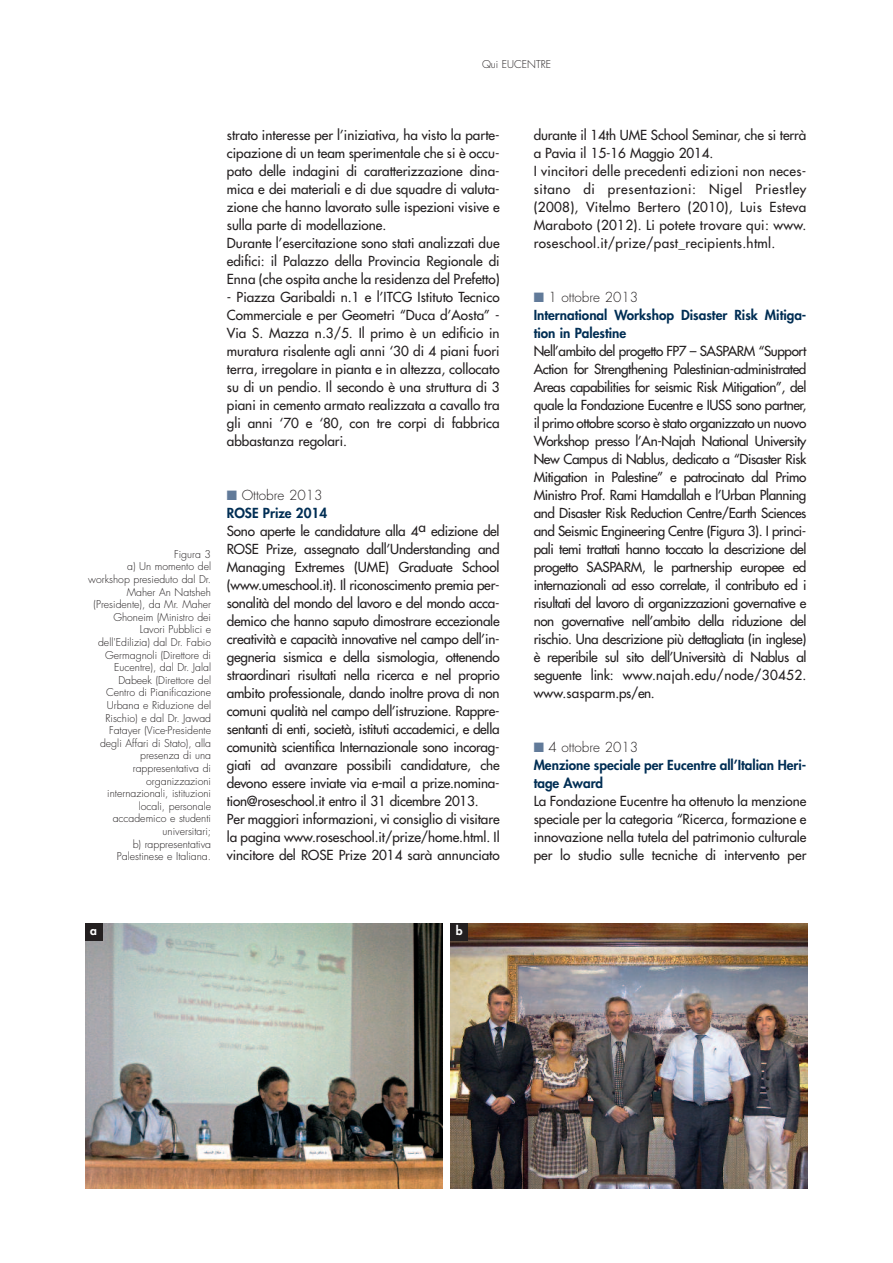
<style>
.page{position:relative;width:893px;height:1263px;background:#fff}
.page>*{position:absolute;margin:0;border:0;box-sizing:border-box;transform-origin:0 0}
.t1{font:500 13.5px/18px "Futura Std";letter-spacing:-.005em;color:#231f20;text-align:justify}
.t2{font:500 13.5px/18px "Futura Std";letter-spacing:.025em;color:#231f20}
.t3{font:800 13.5px/18px "Futura Std";color:#002e54}
.t4{font:800 12px "Futura Std";color:#fff}
.t5{font:300 10.5px/12.6px "Futura Std";color:#231f20;text-align:right}
.s1{color:#617a99}
.s2{font-weight:300;color:#231f20}
</style>
<div class="page">
<img style="left:85px;top:923px;width:357px;height:266px">
<img style="left:451px;top:923px;width:357px;height:266px">
<div style="left:85px;top:923px;width:17px;height:17px;background:#231f20"></div>
<div style="left:451px;top:923px;width:17px;height:17px;background:#231f20"></div>
<p class="t5" style="left:482px;top:58px;width:71px">Qui EUCENTRE</p>
<p class="t5" style="left:88px;top:548px;width:124px">Figura 3<br>a) Un momento del workshop presieduto dal Dr.<br>Maher An Natsheh (Presidente), da Mr. Maher<br>Ghoneim (Ministro dei<br>Lavori Pubblici e dell'Edilizia) dal Dr. Fabio<br>Germagnoli (Direttore di<br>Eucentre), dal Dr. Jalal<br>Dabeek (Direttore del<br>Centro di Pianificazione<br>Urbana e Riduzione del<br>Rischio) e dal Dr. Jawad<br>Fatayer (Vice-Presidente degli Affari di Stato), alla presenza di una rappresentativa di organizzazioni internazionali, istituzioni locali, personale accademico e studenti universitari;<br>b) rappresentativa<br>Palestinese e Italiana.</p>
<p class="t1" style="left:227px;top:127px;width:274px;text-align:left">strato interesse per l’iniziativa, ha visto la parte&shy;cipazione di un team sperimentale che si è occu&shy;pato delle indagini di caratterizzazione dina&shy;mica e dei materiali e di due squadre di valuta&shy;zione che hanno lavorato sulle ispezioni visive e sulla parte di modellazione.<br>Durante l’esercitazione sono stati analizzati due edifici: il Palazzo della Provincia Regionale di Enna (che ospita anche la residenza del Prefetto)</p>
<p class="t1" style="left:227px;top:289px;width:274px">- Piazza Garibaldi n.1 e l’ITCG Istituto Tecnico Commerciale e per Geometri “Duca d’Aosta” - Via S. Mazza n.3/5. Il primo è un edificio in muratura risalente agli anni ‘30 di 4 piani fuori terra, irregolare in pianta e in altezza, collocato su di un pendio. Il secondo è una struttura di 3 piani in cemento armato realizzata a cavallo tra gli anni ‘70 e ‘80, con tre corpi di fabbrica abbastanza regolari.</p>
<p class="t3" style="left:227px;top:487px;width:102px"><span class="s1">■</span> <span class="s2">Ottobre 2013<br></span>ROSE Prize 2014</p>
<p class="t1" style="left:227px;top:523px;width:274px;text-align:left">Sono aperte le candidature alla 4a edizione del ROSE Prize, assegnato dall’Understanding and Managing Extremes (UME) Graduate School (www.umeschool.it). Il riconoscimento premia per&shy;sonalità del mondo del lavoro e del mondo acca&shy;demico che hanno saputo dimostrare eccezionale creatività e capacità innovative nel campo dell’in&shy;gegneria sismica e della sismologia, ottenendo straordinari risultati nella ricerca e nel proprio ambito professionale, dando inoltre prova di non comuni qualità nel campo dell’istruzione. Rappre&shy;sentanti di enti, società, istituti accademici, e della comunità scientifica Internazionale sono incorag&shy;giati ad avanzare possibili candidature, che devono essere inviate via e-mail a prize.nomina&shy;tion@roseschool.it entro il 31 dicembre 2013.<br>Per maggiori informazioni, vi consiglio di visitare la pagina www.roseschool.it/prize/home.html. Il vincitore del ROSE Prize 2014 sarà annunciato</p>
<p class="t2" style="left:534px;top:127px;width:274px">durante il 14th UME School Seminar, che si terrà a Pavia il 15-16 Maggio 2014.<br>I vincitori delle precedenti edizioni non neces&shy;sitano di presentazioni: Nigel Priestley (2008), Vitelmo Bertero (2010), Luis Esteva Maraboto (2012). Li potete trovare qui: www. roseschool.it/prize/past_recipients.html.</p>
<p class="t3" style="left:534px;top:289px;width:274px"><span class="s1">■</span> <span class="s2">1 ottobre 2013<br></span>International Workshop Disaster Risk Mitiga&shy;tion in Palestine</p>
<p class="t1" style="left:534px;top:343px;width:274px">Nell’ambito del progetto FP7 – SASPARM “Support Action for Strengthening Palestinian-administrated Areas capabilities for seismic Risk Mitigation”, del quale la Fondazione Eucentre e IUSS sono partner, il primo ottobre scorso è stato organizzato un nuovo Workshop presso l’An-Najah National University New Campus di Nablus, dedicato a “Disaster Risk Mitigation in Palestine” e patrocinato dal Primo Ministro Prof. Rami Hamdallah e l’Urban Planning and Disaster Risk Reduction Centre/Earth Sciences and Seismic Engineering Centre (Figura 3). I princi&shy;pali temi trattati hanno toccato la descrizione del progetto SASPARM, le partnership europee ed internazionali ad esso correlate, il contributo ed i risultati del lavoro di organizzazioni governative e non governative nell’ambito della riduzione del rischio. Una descrizione più dettagliata (in inglese) è reperibile sul sito dell’Università di Nablus al seguente link: www.najah.edu/node/30452. www.sasparm.ps/en.</p>
<p class="t3" style="left:534px;top:739px;width:274px"><span class="s1">■</span> <span class="s2">4 ottobre 2013<br></span>Menzione speciale per Eucentre all’Italian Heri&shy;tage Award</p>
<p class="t1" style="left:534px;top:793px;width:274px">La Fondazione Eucentre ha ottenuto la menzione speciale per la categoria “Ricerca, formazione e innovazione nella tutela del patrimonio culturale per lo studio sulle tecniche di intervento per</p>
<p class="t4" style="left:90px;top:925px;width:8px">a</p>
<p class="t4" style="left:456px;top:925px;width:8px">b</p>
</div>
